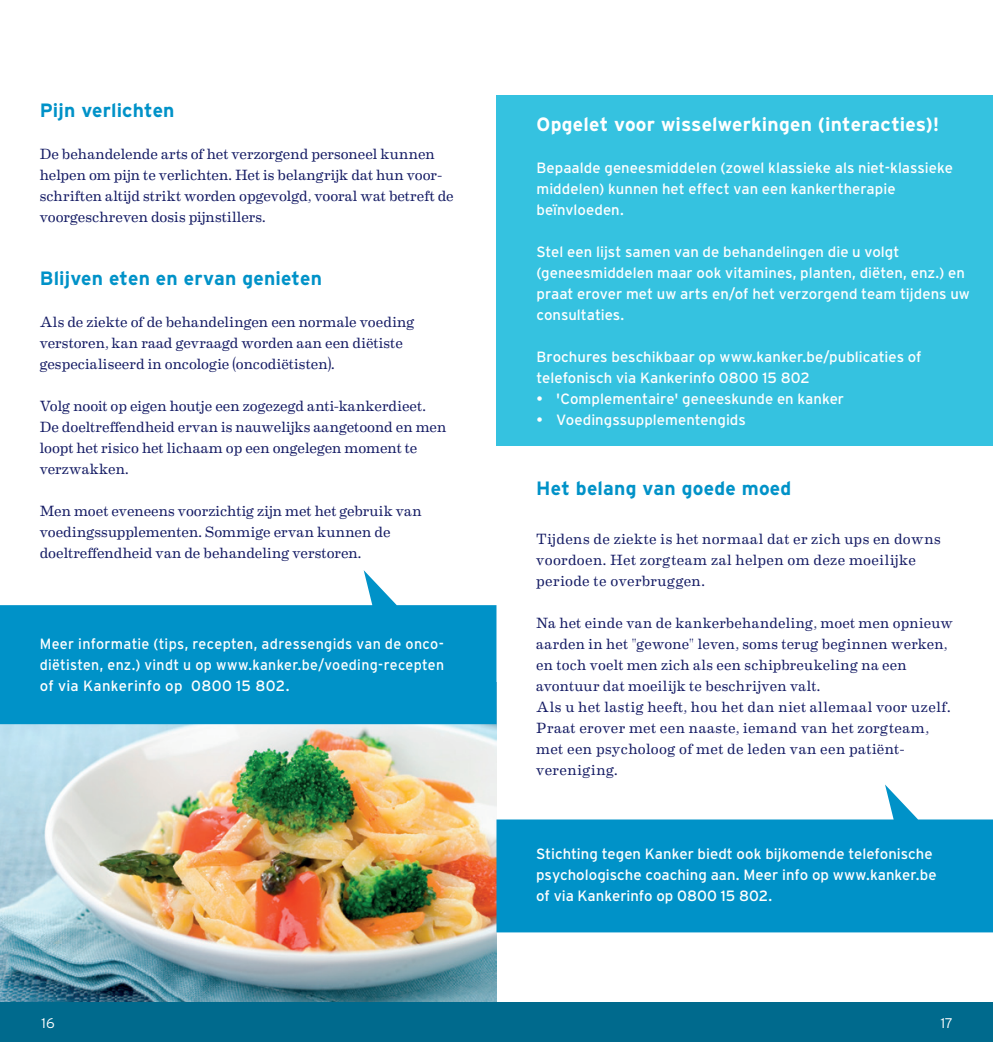
<style>
.page{position:relative;width:993px;height:1042px;background:#fff}
.page>*{position:absolute;margin:0;border:0;box-sizing:border-box;transform-origin:0 0}
._4_Titel_Niveau_2{font:700 19.25px "Interstate";letter-spacing:.01em;color:#0092c8}
.t1{font:700 19.25px "Interstate";letter-spacing:.01em;color:#fff}
.A_Body{font:700 19.25px "Interstate";letter-spacing:.015em;color:#0092c8}
.A_Body-2{font:14.88px/21px "Eames Century Modern";letter-spacing:.005em;color:#141b64}
._4_Titel_Niveau_2-2{font:14.88px/21px "Interstate";letter-spacing:.005em;color:#fff}
.A_Body-3{font:14.88px/21px "Eames Century Modern";letter-spacing:.025em;color:#141b64}
._4_Titel_Niveau_2-3{font:14.88px/21px "Interstate";letter-spacing:.005em;color:#fff;scale:.96 1}
.t2{font:300 14px "Interstate";color:#fff}
</style>
<div class="page">
<img style="left:0;top:724px;width:496px;height:278px">
<svg style="left:496px;top:784px;width:496px;height:148px;fill:#0092c8"></svg>
<svg style="left:0;top:570px;width:496px;height:154px;fill:#0092c8"></svg>
<div style="left:496px;top:95px;width:496px;height:351px;background:#35c2e0"></div>
<div style="left:0;top:1002px;width:992px;height:40px;background:#006a8d"></div>
<p class="_4_Titel_Niveau_2" style="left:40px;top:98px;width:136px">Pijn verlichten</p>
<p class="A_Body-2" style="left:40px;top:142px;width:415px">De behandelende arts of het verzorgend personeel kunnen helpen om pijn te verlichten. Het is belangrijk dat hun voor&shy;schriften altijd strikt worden opgevolgd, vooral wat betreft de voorgeschreven dosis pijnstillers.</p>
<p class="_4_Titel_Niveau_2" style="left:40px;top:266px;width:284px">Blijven eten en ervan genieten</p>
<p class="A_Body-2" style="left:40px;top:310px;width:376px">Als de ziekte of de behandelingen een normale voeding verstoren, kan raad gevraagd worden aan een diëtiste gespecialiseerd in oncologie (oncodiëtisten).</p>
<p class="A_Body-2" style="left:40px;top:394px;width:408px">Volg nooit op eigen houtje een zogezegd anti-kankerdieet.<br>De doeltreffendheid ervan is nauwelijks aangetoond en men loopt het risico het lichaam op een ongelegen moment te verzwakken.</p>
<p class="A_Body-2" style="left:40px;top:499px;width:383px">Men moet eveneens voorzichtig zijn met het gebruik van voedingssupplementen. Sommige ervan kunnen de doeltreffendheid van de behandeling verstoren.</p>
<p class="_4_Titel_Niveau_2-3" style="left:40px;top:633px;width:422px">Meer informatie (tips, recepten, adressengids van de onco&shy;diëtisten, enz.) vindt u op www.kanker.be/voeding-recepten of via Kankerinfo op 0800 15 802.</p>
<p class="t1" style="left:536px;top:112px;width:404px">Opgelet voor wisselwerkingen (interacties)!</p>
<p class="_4_Titel_Niveau_2-2" style="left:536px;top:157px;width:418px">Bepaalde geneesmiddelen (zowel klassieke als niet-klassieke middelen) kunnen het effect van een kankertherapie beïnvloeden.</p>
<p class="_4_Titel_Niveau_2-2" style="left:536px;top:241px;width:435px">Stel een lijst samen van de behandelingen die u volgt (geneesmiddelen maar ook vitamines, planten, diëten, enz.) en praat erover met uw arts en/of het verzorgend team tijdens uw consultaties.</p>
<p class="_4_Titel_Niveau_2-2" style="left:536px;top:346px;width:386px">Brochures beschikbaar op www.kanker.be/publicaties of telefonisch via Kankerinfo 0800 15 802</p>
<p class="_4_Titel_Niveau_2-2" style="left:536px;top:388px;width:309px">• 'Complementaire' geneeskunde en kanker</p>
<p class="_4_Titel_Niveau_2-2" style="left:536px;top:409px;width:211px">• Voedingssupplementengids</p>
<p class="A_Body" style="left:536px;top:476px;width:257px">Het belang van goede moed</p>
<p class="A_Body-2" style="left:536px;top:527px;width:406px">Tijdens de ziekte is het normaal dat er zich ups en downs voordoen. Het zorgteam zal helpen om deze moeilijke periode te overbruggen.</p>
<p class="A_Body-2" style="left:536px;top:611px;width:418px">Na het einde van de kankerbehandeling, moet men opnieuw aarden in het "gewone" leven, soms terug beginnen werken, en toch voelt men zich als een schipbreukeling na een avontuur dat moeilijk te beschrijven valt.</p>
<p class="A_Body-3" style="left:536px;top:695px;width:416px">Als u het lastig heeft, hou het dan niet allemaal voor uzelf.<br>Praat erover met een naaste, iemand van het zorgteam, met een psycholoog of met de leden van een patiënt&shy;vereniging.</p>
<p class="_4_Titel_Niveau_2-2" style="left:536px;top:843px;width:402px">Stichting tegen Kanker biedt ook bijkomende telefonische psychologische coaching aan. Meer info op www.kanker.be of via Kankerinfo op 0800 15 802.</p>
<p class="t2" style="left:42px;top:1014px;width:14px">16</p>
<p class="t2" style="left:940px;top:1014px;width:14px">17</p>
</div>
